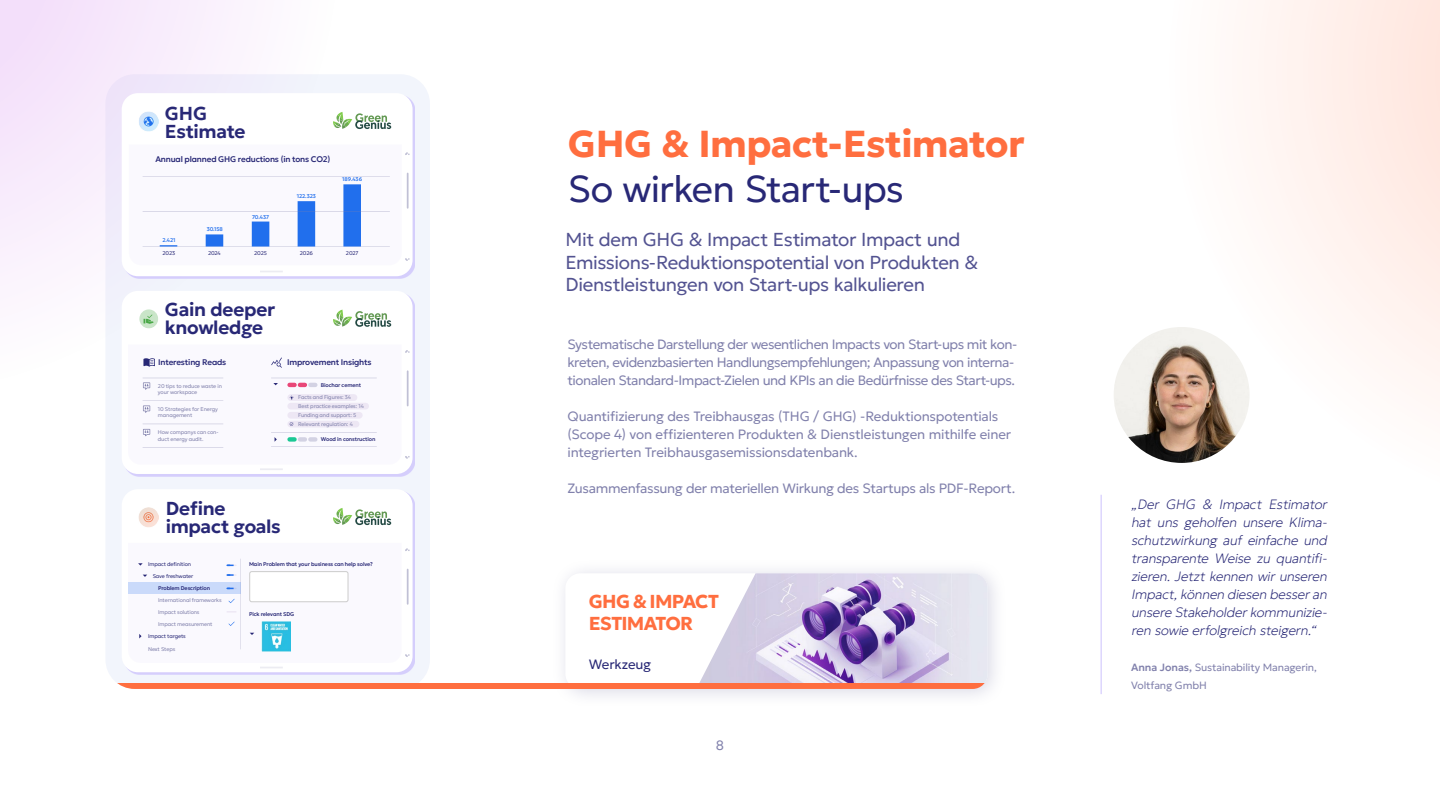
<style>
.page{position:relative;width:1440px;height:810px;background:#fff}
.page>*{position:absolute;margin:0;border:0;box-sizing:border-box;transform-origin:0 0}
.t1{font:700 37.5px "Geologica";letter-spacing:-.015em;color:#ff6e3f}
.t2{font:300 37.5px "Geologica";letter-spacing:-.025em;color:#282876}
.t3{font:300 18.75px/22.5px "Geologica";letter-spacing:-.02em;color:#535391}
.t4{font:600 18.75px/18px "Geologica";letter-spacing:-.015em;color:#282876}
.t5{font:700 18.75px/22.5px "Geologica";letter-spacing:-.035em;color:#ff6e3f}
.t6{font:300 13.5px/18px "Geologica";letter-spacing:-.03em;color:#8181ac}
.t7{font:italic 100 13.5px/18px "Geologica";color:#282876;text-align:justify}
.t8{font:300 13.5px "Geologica";letter-spacing:-.015em;color:#282876}
.t9{font:600 10.88px/10.4px "Geologica";letter-spacing:-.02em;color:#282876}
.t10{font:300 10.5px/18px "Geologica";letter-spacing:-.015em;color:#8181ac}
.t11{font:500 8.18px "Geologica";letter-spacing:-.02em;color:#282876}
.t12{font:300 5.47px/6.5px "Geologica";letter-spacing:-.02em;color:#8181ac}
.t13{font:500 5.47px "Geologica";letter-spacing:-.02em;color:#282876}
.t14{font:300 5.47px "Geologica";letter-spacing:-.02em;color:#282876}
.t15{font:500 5.47px "Geologica";letter-spacing:-.02em;color:#216fed}
.s1{font-weight:500}
</style>
<div class="page">
<div style="left:105px;top:74px;width:325px;height:615px;background:#f2f5fc;border-radius:29px"></div>
<div style="left:105px;top:683px;width:325px;height:6px;background:#ff6e3f"></div>
<svg style="left:0;top:0;width:389px;height:286px;fill:#f8eefc"></svg>
<svg style="left:1114px;top:0;width:326px;height:463px"></svg>
<div style="left:551px;top:559px;width:456px;height:150px;background:#8181ac;opacity:.3"></div>
<div style="left:565px;top:573px;width:423px;height:116px;background:#fff;border-radius:15px"></div>
<img style="left:699px;top:573px;width:289px;height:110px">
<div style="left:565px;top:683px;width:423px;height:6px;background:#ff6e3f"></div>
<div style="left:124px;top:95px;width:291px;height:183px;background:#ccc1fd;opacity:.75"></div>
<div style="left:122px;top:93px;width:291px;height:183px;background:#fff;border-radius:16px"></div>
<svg style="left:260px;top:271px;width:23px;height:1px"></svg>
<svg style="left:333px;top:112px;width:58px;height:17px"></svg>
<svg style="left:142px;top:152px;width:268px;height:109px"></svg>
<hr style="left:143px;top:211px;width:247px;height:1px;background:#8181ac">
<hr style="left:143px;top:176px;width:247px;height:1px;background:#8181ac">
<img style="left:139px;top:111px;width:20px;height:21px">
<div style="left:124px;top:293px;width:291px;height:183px;background:#ccc1fd;opacity:.75"></div>
<div style="left:122px;top:291px;width:291px;height:183px;background:#fff;border-radius:16px"></div>
<hr style="left:260px;top:468px;width:23px;height:2px;background:#8181ac">
<img style="left:139px;top:309px;width:19px;height:19px;border-radius:9px">
<svg style="left:144px;top:314px;width:9px;height:10px"></svg>
<svg style="left:333px;top:310px;width:58px;height:17px"></svg>
<svg style="left:142px;top:350px;width:268px;height:109px"></svg>
<div style="left:124px;top:491px;width:291px;height:183px;background:#ccc1fd;opacity:.75"></div>
<div style="left:122px;top:489px;width:291px;height:183px;background:#fff;border-radius:16px"></div>
<svg style="left:333px;top:508px;width:58px;height:17px"></svg>
<img style="left:139px;top:508px;width:19px;height:19px">
<svg style="left:128px;top:548px;width:282px;height:120px"></svg>
<img style="left:1114px;top:327px;width:136px;height:136px;border-radius:68px">
<hr style="left:1101px;top:495px;width:1px;height:199px;background:#ccc1fd">
<div style="left:260px;top:683px;width:488px;height:6px;background:#ff6e3f"></div>
<h2 class="t4" style="left:165px;top:103px;width:82px">GHG<br>Estimate</h2>
<p class="t9" style="left:164px;top:110px;width:53px">GHG<br>ESTIMATE</p>
<p class="t11" style="left:155px;top:152px;width:176px">Annual planned GHG reductions (in tons CO2)</p>
<p class="t15" style="left:162px;top:235px;width:15px">2.421</p>
<p class="t14" style="left:163px;top:248px;width:14px">2023</p>
<p class="t15" style="left:207px;top:225px;width:18px">30.158</p>
<p class="t14" style="left:208px;top:248px;width:14px">2024</p>
<p class="t15" style="left:252px;top:212px;width:18px">70.437</p>
<p class="t14" style="left:254px;top:248px;width:14px">2025</p>
<p class="t15" style="left:297px;top:192px;width:21px">122.323</p>
<p class="t14" style="left:300px;top:248px;width:15px">2026</p>
<p class="t15" style="left:342px;top:174px;width:21px">189.436</p>
<p class="t14" style="left:346px;top:248px;width:14px">2027</p>
<h2 class="t4" style="left:165px;top:299px;width:112px">Gain deeper knowledge</h2>
<p class="t9" style="left:164px;top:308px;width:90px">ESG<br>BENCHMARKING</p>
<p class="t11" style="left:158px;top:355px;width:70px">Interesting Reads</p>
<p class="t11" style="left:287px;top:355px;width:86px">Improvement Insights</p>
<p class="t12" style="left:158px;top:382px;width:66px">20 tips to reduce waste in your workspace</p>
<p class="t13" style="left:321px;top:380px;width:42px">Biochar cement</p>
<p class="t12" style="left:158px;top:405px;width:62px">10 Strategies for Energy management</p>
<p class="t12" style="left:158px;top:429px;width:62px">How companys can con&shy;duct energy audit.</p>
<p class="t13" style="left:321px;top:434px;width:56px">Wood in construction</p>
<p class="t12" style="left:298px;top:393px;width:67px;line-height:8.8px">Facts and Figures: 34<br>Best practice examples: 14<br>Funding and support: 5<br>Relevant regulation: 4</p>
<h1 class="t1" style="left:568px;top:110px;width:458px">GHG &amp; Impact-Estimator</h1>
<h1 class="t2" style="left:568px;top:156px;width:338px">So wirken Start-ups</h1>
<h2 class="t3" style="left:565px;top:227px;width:415px">Mit dem GHG &amp; Impact Estimator Impact und<br>Emissions-Reduktionspotential von Produkten &amp;<br>Dienstleistungen von Start-ups kalkulieren</h2>
<p class="t6" style="left:568px;top:334px;width:451px">Systematische Darstellung der wesentlichen Impacts von Start-ups mit kon&shy;kreten, evidenzbasierten Handlungsempfehlungen; Anpassung von interna&shy;tionalen Standard-Impact-Zielen und KPIs an die Bedürfnisse des Start-ups.</p>
<p class="t6" style="left:568px;top:406px;width:445px">Quantifizierung des Treibhausgas (THG / GHG) -Reduktionspotentials (Scope 4) von effizienteren Produkten &amp; Dienstleistungen mithilfe einer integrierten Treibhausgasemissionsdatenbank.</p>
<p class="t6" style="left:568px;top:478px;width:449px">Zusammenfassung der materiellen Wirkung des Startups als PDF-Report.</p>
<h2 class="t4" style="left:166px;top:498px;width:117px">Define impact goals</h2>
<p class="t7" style="left:1131px;top:494px;width:201px">„Der GHG &amp; Impact Estimator hat uns geholfen unsere Klima&shy;schutzwirkung auf einfache und transparente Weise zu quantifi&shy;zieren.Jetztkennen wirunseren Impact,können diesen besseran unsere Stakeholderkommunizie&shy;ren sowie erfolgreich steigern.“</p>
<p class="t10" style="left:1131px;top:658px;width:187px"><span class="s1">Anna Jonas,</span> Sustainability Managerin,<br>Voltfang GmbH</p>
<p class="t9" style="left:164px;top:506px;width:72px">IMPACT ZIELE<br>FESTLEGEN</p>
<p class="t13" style="left:249px;top:560px;width:125px">Main Problem that your business can help solve?</p>
<p class="t14" style="left:148px;top:560px;width:44px">Impact definition</p>
<p class="t14" style="left:153px;top:571px;width:42px">Save freshwater</p>
<p class="t13" style="left:158px;top:584px;width:54px">Problem Description</p>
<p class="t12" style="left:158px;top:594px;width:65px;line-height:11.8px">International frameworks<br>Impact solutions<br>Impact measurement</p>
<h2 class="t5" style="left:589px;top:589px;width:132px">GHG &amp; IMPACT<br>ESTIMATOR</h2>
<p class="t8" style="left:589px;top:653px;width:64px">Werkzeug</p>
<p class="t13" style="left:249px;top:609px;width:47px">Pick relevant SDG</p>
<p class="t14" style="left:148px;top:631px;width:39px">Impact targets</p>
<p class="t12" style="left:148px;top:645px;width:29px">Next Steps</p>
<p class="t6" style="left:716px;top:735px;width:10px">8</p>
</div>
